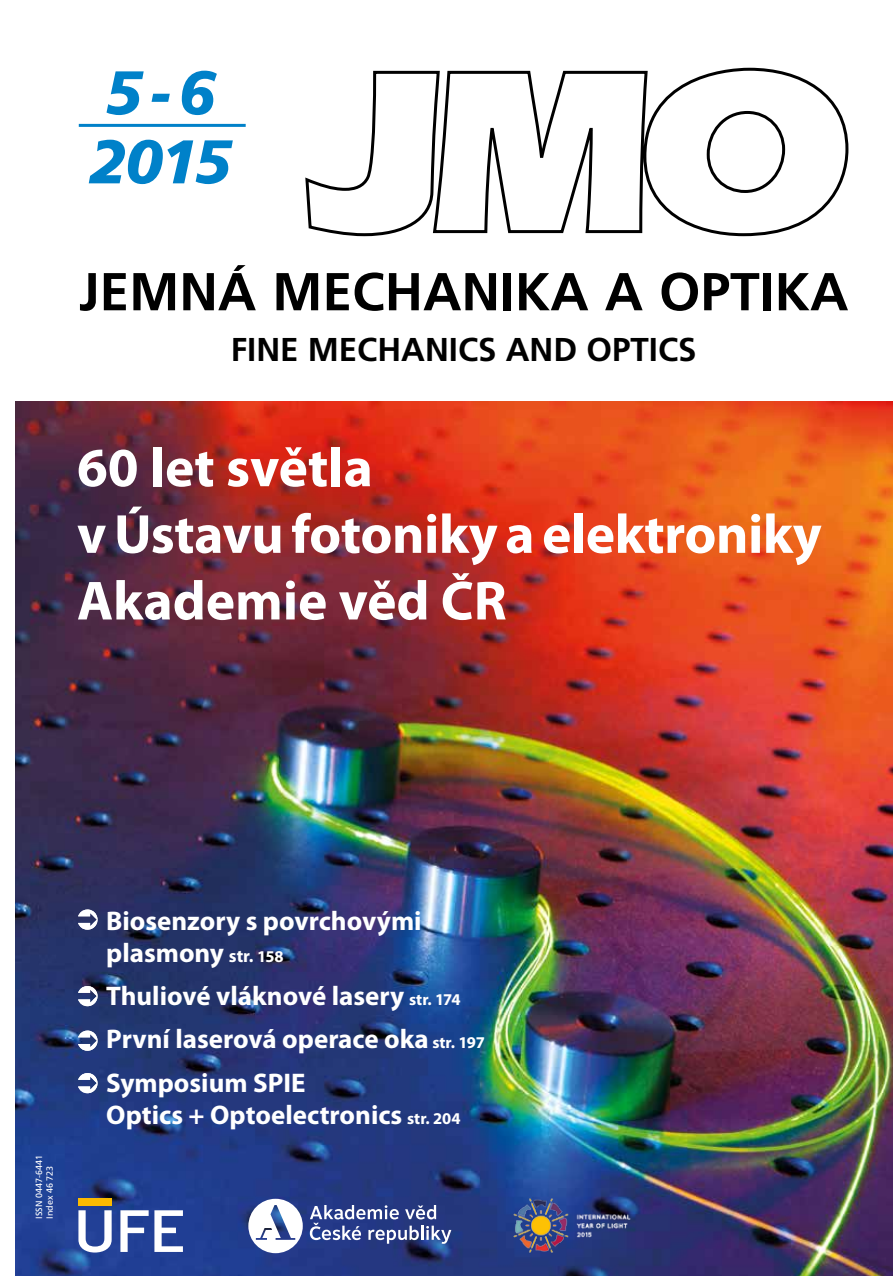
<style>
.page{position:relative;width:893px;height:1276px;background:#fff}
.page>*{position:absolute;margin:0;border:0;box-sizing:border-box;transform-origin:0 0}
.t1{font:italic 900 61.5px/69px "Frutiger CE";color:#0081c9}
.t2{font:700 55.5px/66.6px "Myriad Pro";letter-spacing:-.01em;color:#fff}
.t3{font:700 53.25px "Frutiger CE";color:#000}
.t4{font:700 33px "Frutiger CE";color:#000}
.t5{font:700 27px/43.2px "Myriad Pro";color:#fff}
.t6{font:9px/10.8px "Frutiger CE";color:#fff}
.s1{font-size:18px}
.s2{font-size:16.5px}
</style>
<div class="page">
<img style="left:15px;top:402px;width:878px;height:874px">
<svg style="left:305px;top:67px;width:544px;height:170px"></svg>
<hr style="left:79px;top:124px;width:167px;height:3px;background:#0081c9">
<svg style="left:78px;top:1210px;width:34px;height:42px"></svg>
<svg style="left:120px;top:1210px;width:63px;height:42px"></svg>
<div style="left:78px;top:1198px;width:34px;height:7px;background:#fbba00"></div>
<svg style="left:78px;top:909px;width:20px;height:21px"></svg>
<svg style="left:78px;top:985px;width:20px;height:21px"></svg>
<svg style="left:78px;top:1030px;width:20px;height:21px"></svg>
<svg style="left:78px;top:1072px;width:20px;height:21px"></svg>
<svg style="left:248px;top:1198px;width:55px;height:55px"></svg>
<svg style="left:310px;top:1205px;width:141px;height:38px"></svg>
<img style="left:493px;top:1182px;width:159px;height:84px">
<h1 class="t1" style="left:89px;top:58px;width:144px">5 - 6<br>2015</h1>
<h3 class="t3" style="left:79px;top:261px;width:771px">JEMNÁ MECHANIKA A OPTIKA</h3>
<p class="t4" style="left:231px;top:330px;width:467px">FINE MECHANICS AND OPTICS</p>
<h2 class="t2" style="left:77px;top:432px;width:746px">60 let světla<br>v Ústavu fotoniky a elektroniky<br>Akademie věd ČR</h2>
<p class="t6" style="left:33px;top:1218px;width:65px;rotate:-90deg">ISSN 0447-6441<br>Index 46 723</p>
<p class="t5" style="left:106px;top:903px;width:317px;line-height:32.4px">Biosenzory s povrchovými plasmony <span class="s1">str.</span> <span class="s2">158</span></p>
<p class="t5" style="left:106px;top:973px;width:380px">Thuliové vláknové lasery <span class="s2">str. 174<br></span>První laserová operace oka <span class="s2">str. 197<br></span>Symposium SPIE</p>
<p class="t5" style="left:106px;top:1092px;width:356px">Optics + Optoelectronics <span class="s2">str. 204</span></p>
</div>
